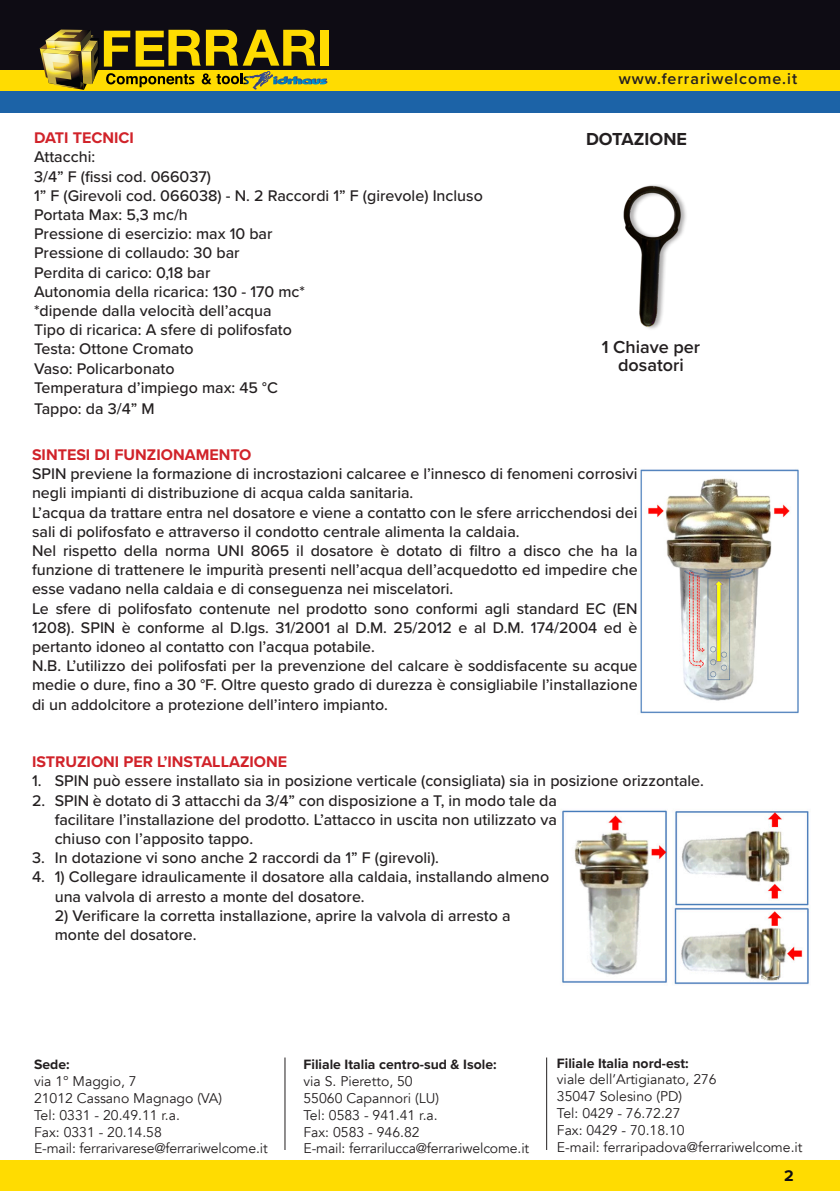
<style>
.page{position:relative;width:840px;height:1191px;background:#fff}
.page>*{position:absolute;margin:0;border:0;box-sizing:border-box;transform-origin:0 0}
.t1{font:600 18px/18px "Proxima Nova";color:#231f20;text-align:center}
.t2{font:700 18px "Proxima Nova";color:#231f20}
.t3{font:500 16px/19.2px "Proxima Nova";color:#231f20}
.t4{font:700 16px "Proxima Nova";color:#d1232a}
.t5{font:600 16px "Proxima Nova";letter-spacing:.06em;color:#231f20}
.t6{font:700 16px "Proxima Nova";color:#0e0c14}
.t7{font:14px/16.8px "Avenir";color:#231f20}
.t8{font:700 14px "Proxima Nova";color:#231f20}
</style>
<div class="page">
<div style="left:0;top:1159px;width:839px;height:32px;background:#ffdc01"></div>
<hr style="left:284px;top:1057px;width:1px;height:93px;background:#231f20">
<hr style="left:546px;top:1057px;width:1px;height:93px;background:#231f20">
<div style="left:0;top:69px;width:839px;height:22px;background:#ffdc01"></div>
<div style="left:0;top:91px;width:839px;height:22px;background:#1c63a7"></div>
<div style="left:0;top:0;width:839px;height:69px;background:#0e0c14"></div>
<div style="left:320px;top:30px;width:9px;height:36px;background:#ffdc01"></div>
<svg style="left:40px;top:30px;width:287px;height:60px"></svg>
<img style="left:623px;top:185px;width:63px;height:144px">
<img style="left:640px;top:469px;width:159px;height:245px">
<img style="left:562px;top:810px;width:247px;height:175px">
<p class="t4" style="left:34px;top:126px;width:101px">DATI TECNICI</p>
<p class="t3" style="left:34px;top:147px;width:63px">Attacchi:</p>
<p class="t3" style="left:34px;top:166px;width:178px">3/4” F (fissi cod. 066037)</p>
<p class="t3" style="left:34px;top:185px;width:450px">1” F (Girevoli cod. 066038) - N. 2 Raccordi 1” F (girevole) Incluso</p>
<p class="t3" style="left:34px;top:204px;width:155px">Portata Max: 5,3 mc/h</p>
<p class="t3" style="left:34px;top:224px;width:240px">Pressione di esercizio: max 10 bar</p>
<p class="t3" style="left:34px;top:243px;width:207px">Pressione di collaudo: 30 bar</p>
<p class="t3" style="left:34px;top:262px;width:178px">Perdita di carico: 0,18 bar</p>
<p class="t3" style="left:34px;top:281px;width:272px">Autonomia della ricarica: 130 - 170 mc*</p>
<p class="t3" style="left:34px;top:300px;width:239px">*dipende dalla velocità dell’acqua</p>
<p class="t3" style="left:34px;top:320px;width:259px">Tipo di ricarica: A sfere di polifosfato</p>
<p class="t3" style="left:34px;top:339px;width:161px">Testa: Ottone Cromato</p>
<p class="t3" style="left:34px;top:358px;width:142px">Vaso: Policarbonato</p>
<p class="t3" style="left:34px;top:377px;width:245px">Temperatura d’impiego max: 45 °C</p>
<p class="t3" style="left:34px;top:399px;width:122px">Tappo: da 3/4” M</p>
<p class="t5" style="left:618px;top:66px;width:180px">www.ferrariwelcome.it</p>
<p class="t2" style="left:585px;top:125px;width:102px">DOTAZIONE</p>
<p class="t1" style="left:601px;top:338px;width:100px">1 Chiave per dosatori</p>
<p class="t4" style="left:32px;top:442px;width:221px">SINTESI DI FUNZIONAMENTO</p>
<p class="t3" style="left:32px;top:463px;width:606px">SPIN previene la formazione di incrostazioni calcaree e l’innesco di fenomeni corrosivi negli impianti di distribuzione di acqua calda sanitaria.</p>
<p class="t3" style="left:32px;top:502px;width:606px">L’acqua da trattare entra nel dosatore e viene a contatto con le sfere arricchendosi dei sali di polifosfato e attraverso il condotto centrale alimenta la caldaia.</p>
<p class="t3" style="left:32px;top:540px;width:606px;text-align:justify">Nel rispetto della norma UNI 8065 il dosatore è dotato di filtro a disco che ha la funzione di trattenere le impurità presenti nell’acqua dell’acquedotto ed impedire che esse vadano nella caldaia e di conseguenza nei miscelatori.</p>
<p class="t3" style="left:32px;top:598px;width:606px;text-align:justify">Le sfere di polifosfato contenute nel prodotto sono conformi agli standard EC (EN 1208). SPIN è conforme al D.lgs. 31/2001 al D.M. 25/2012 e al D.M. 174/2004 ed è pertanto idoneo al contatto con l’acqua potabile.</p>
<p class="t3" style="left:32px;top:655px;width:606px;text-align:justify">N.B. L’utilizzo dei polifosfati per la prevenzione del calcare è soddisfacente su acque medie o dure, fino a 30 °F. Oltre questo grado di durezza è consigliabile l’installazione di un addolcitore a protezione dell’intero impianto.</p>
<p class="t4" style="left:32px;top:750px;width:256px">ISTRUZIONI PER L’INSTALLAZIONE</p>
<p class="t3" style="left:32px;top:771px;width:673px">1. SPIN può essere installato sia in posizione verticale (consigliata) sia in posizione orizzontale.</p>
<p class="t3" style="left:55px;top:790px;width:503px;text-align:justify;text-indent:-23px">2. SPIN è dotato di 3 attacchi da 3/4” con disposizione a T, in modo tale da facilitare l’installazione del prodotto. L’attacco in uscita non utilizzato va chiuso con l’apposito tappo.</p>
<p class="t3" style="left:32px;top:847px;width:408px">3. In dotazione vi sono anche 2 raccordi da 1” F (girevoli).</p>
<p class="t3" style="left:55px;top:867px;width:496px;text-indent:-23px">4. 1) Collegare idraulicamente il dosatore alla caldaia, installando almeno una valvola di arresto a monte del dosatore.</p>
<p class="t3" style="left:55px;top:905px;width:457px">2) Verificare la corretta installazione, aprire la valvola di arresto a monte del dosatore.</p>
<p class="t8" style="left:34px;top:1054px;width:37px">Sede:</p>
<p class="t7" style="left:34px;top:1073px;width:235px">via 1° Maggio, 7<br>21012 Cassano Magnago (VA)<br>Tel: 0331 - 20.49.11 r.a.<br>Fax: 0331 - 20.14.58<br>E-mail: ferrarivarese@ferrariwelcome.it</p>
<p class="t8" style="left:303px;top:1054px;width:194px">Filiale Italia centro-sud &amp; Isole:</p>
<p class="t7" style="left:303px;top:1073px;width:227px">via S. Pieretto, 50<br>55060 Capannori (LU)<br>Tel: 0583 - 941.41 r.a.<br>Fax: 0583 - 946.82<br>E-mail: ferrarilucca@ferrariwelcome.it</p>
<p class="t8" style="left:556px;top:1052px;width:133px">Filiale Italia nord-est:</p>
<p class="t7" style="left:556px;top:1071px;width:247px">viale dell’Artigianato, 276<br>35047 Solesino (PD)<br>Tel: 0429 - 76.72.27<br>Fax: 0429 - 70.18.10<br>E-mail: ferraripadova@ferrariwelcome.it</p>
<p class="t6" style="left:783px;top:1163px;width:11px">2</p>
</div>
